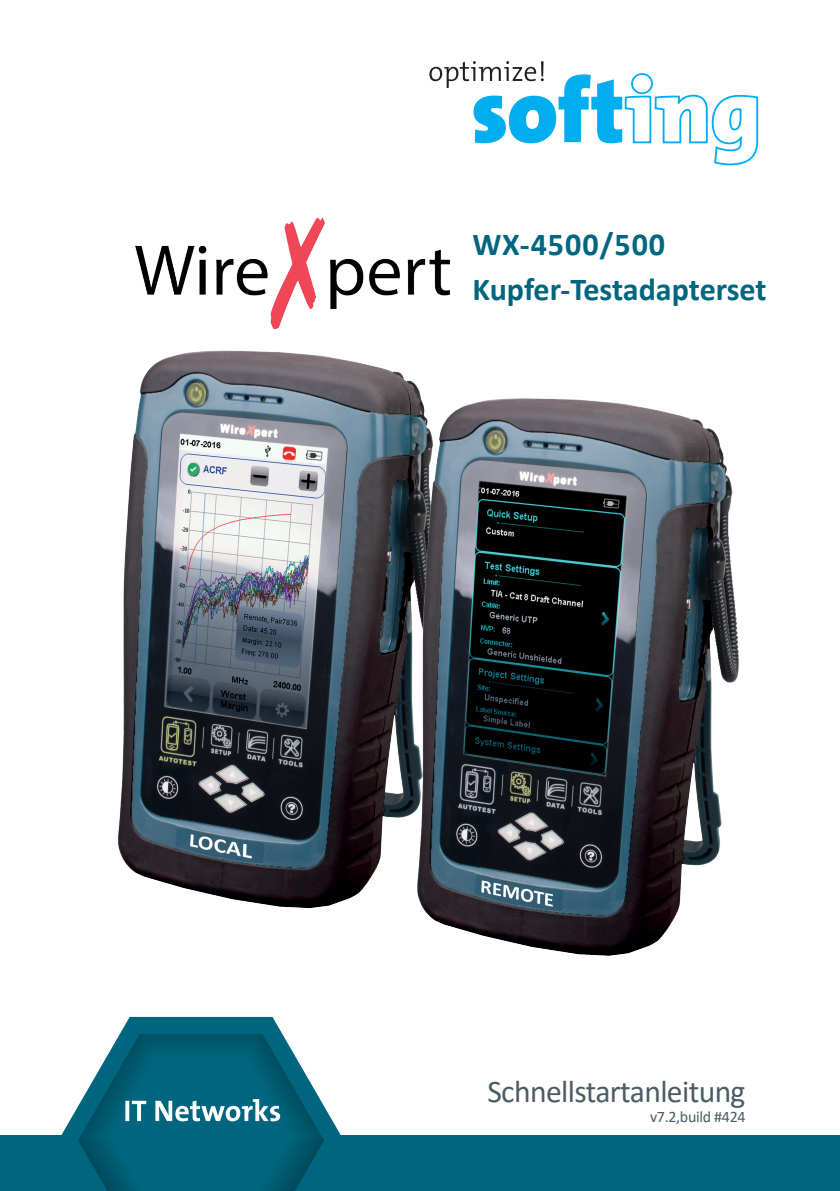
<style>
.page{position:relative;width:840px;height:1191px;background:#fff}
.page>*{position:absolute;margin:0;border:0;box-sizing:border-box;transform-origin:0 0}
.t1{font:700 32px/44.8px "Calibri";color:#00657e}
.t2{font:31.6px "Calibri";letter-spacing:-.02em;color:#4c5c65}
.t3{font:16px "Calibri";letter-spacing:-.02em;color:#4c5c65}
</style>
<div class="page">
<div style="left:0;top:1135px;width:839px;height:56px;background:#00657e"></div>
<svg style="left:61px;top:1017px;width:280px;height:174px;fill:#00657e"></svg>
<svg style="left:125px;top:1099px;width:155px;height:22px"></svg>
<div style="left:166px;top:1131px;width:80px;height:60px;background:#00657e"></div>
<img style="left:118px;top:328px;width:621px;height:628px">
<img style="left:135px;top:217px;width:314px;height:111px">
<svg style="left:429px;top:61px;width:329px;height:105px"></svg>
<p class="t1" style="left:472px;top:221px;width:295px">WX-4500/500<br>Kupfer-Testadapterset</p>
<p class="t2" style="left:487px;top:1069px;width:259px">Schnellstartanleitung</p>
<p class="t3" style="left:649px;top:1105px;width:97px">v7.2,build #424</p>
</div>
